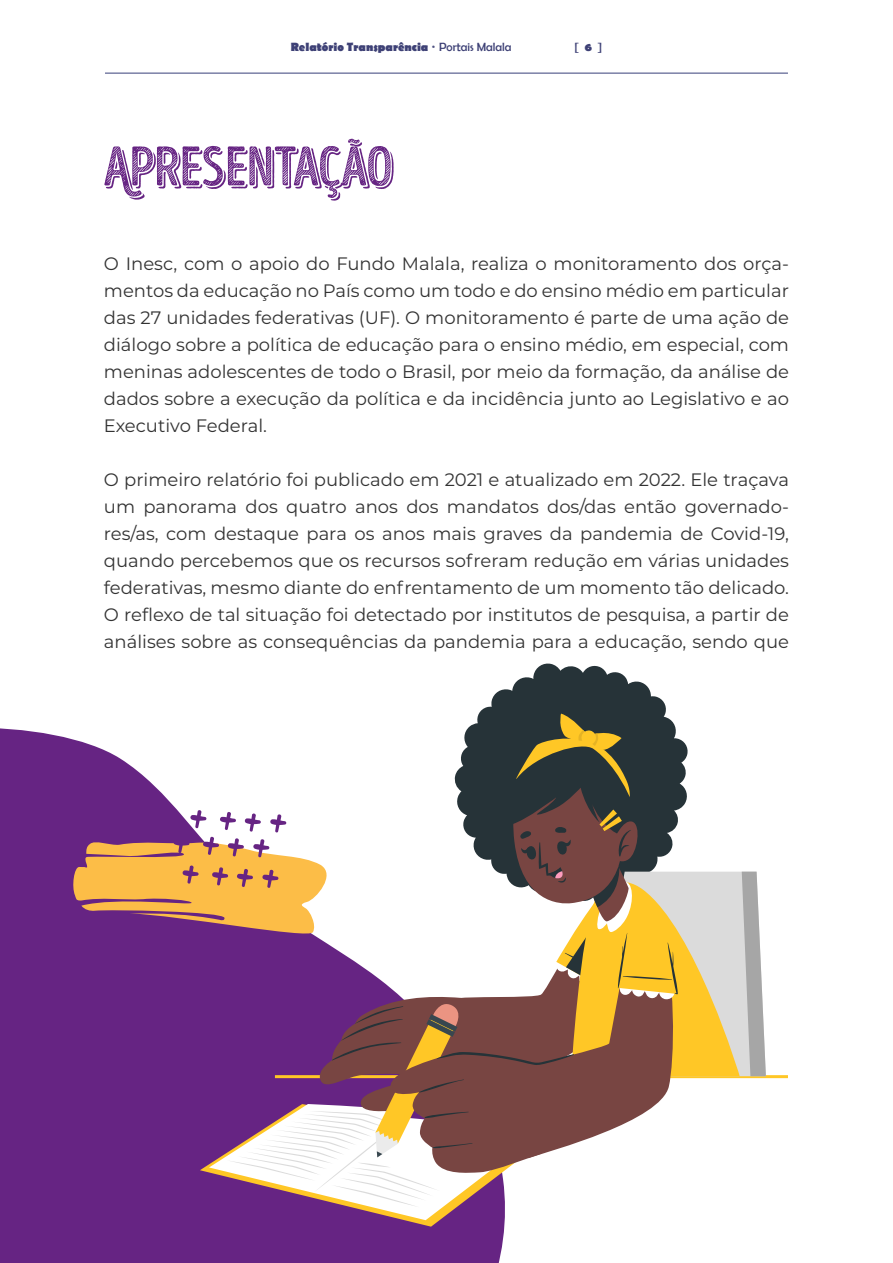
<style>
.page{position:relative;width:893px;height:1263px;background:#fff}
.page>*{position:absolute;margin:0;border:0;box-sizing:border-box;transform-origin:0 0}
.t1{font:55.5px "Intro Head BUC L Base Shade";letter-spacing:-.01em;color:#662483}
.t2{font:18px/27px "Montserrat";color:#333;text-align:justify}
.t3{font:700 12px "Berlin Sans FB";color:#3e4176}
.t4{font:12px "Berlin Sans FB";color:#3e4176}
.s1{font-family:"Draft Natural Hi Res Two D";font-weight:400}
.s2{font-weight:400}
.s3{font-weight:700}
</style>
<div class="page">
<hr style="left:105px;top:73px;width:683px;height:1px;background:#38407a">
<div style="left:0;top:728px;width:505px;height:535px;background:#662483"></div>
<hr style="left:275px;top:1075px;width:513px;height:3px;background:#ffc726">
<svg style="left:478px;top:663px;width:188px;height:51px;fill:#263338"></svg>
<svg style="left:71px;top:714px;width:695px;height:513px"></svg>
<p class="t3" style="left:291px;top:40px;width:222px">Relatório Transparência <span class="s1">•</span> <span class="s2">Portais Malala</span></p>
<p class="t4" style="left:574px;top:40px;width:29px">[ <span class="s3">6</span> ]</p>
<h1 class="t1" style="left:104px;top:135px;width:290px">Apresentação</h1>
<p class="t2" style="left:104px;top:249px;width:687px">O Inesc, com o apoio do Fundo Malala, realiza o monitoramento dos orça&shy;mentos da educação no País como um todo e do ensino médio em particular das 27 unidades federativas (UF). O monitoramento é parte de uma ação de diálogo sobre a política de educação para o ensino médio, em especial, com meninas adolescentes de todo o Brasil, por meio da formação, da análise de dados sobre a execução da política e da incidência junto ao Legislativo e ao Executivo Federal.</p>
<p class="t2" style="left:104px;top:465px;width:687px">O primeiro relatório foi publicado em 2021 e atualizado em 2022. Ele traçava um panorama dos quatro anos dos mandatos dos/das então governado&shy;res/as, com destaque para os anos mais graves da pandemia de Covid-19, quando percebemos que os recursos sofreram redução em várias unidades federativas, mesmo diante do enfrentamento de um momento tão delicado.<br>O reflexo de tal situação foi detectado por institutos de pesquisa, a partir de análises sobre as consequências da pandemia para a educação, sendo que</p>
</div>
